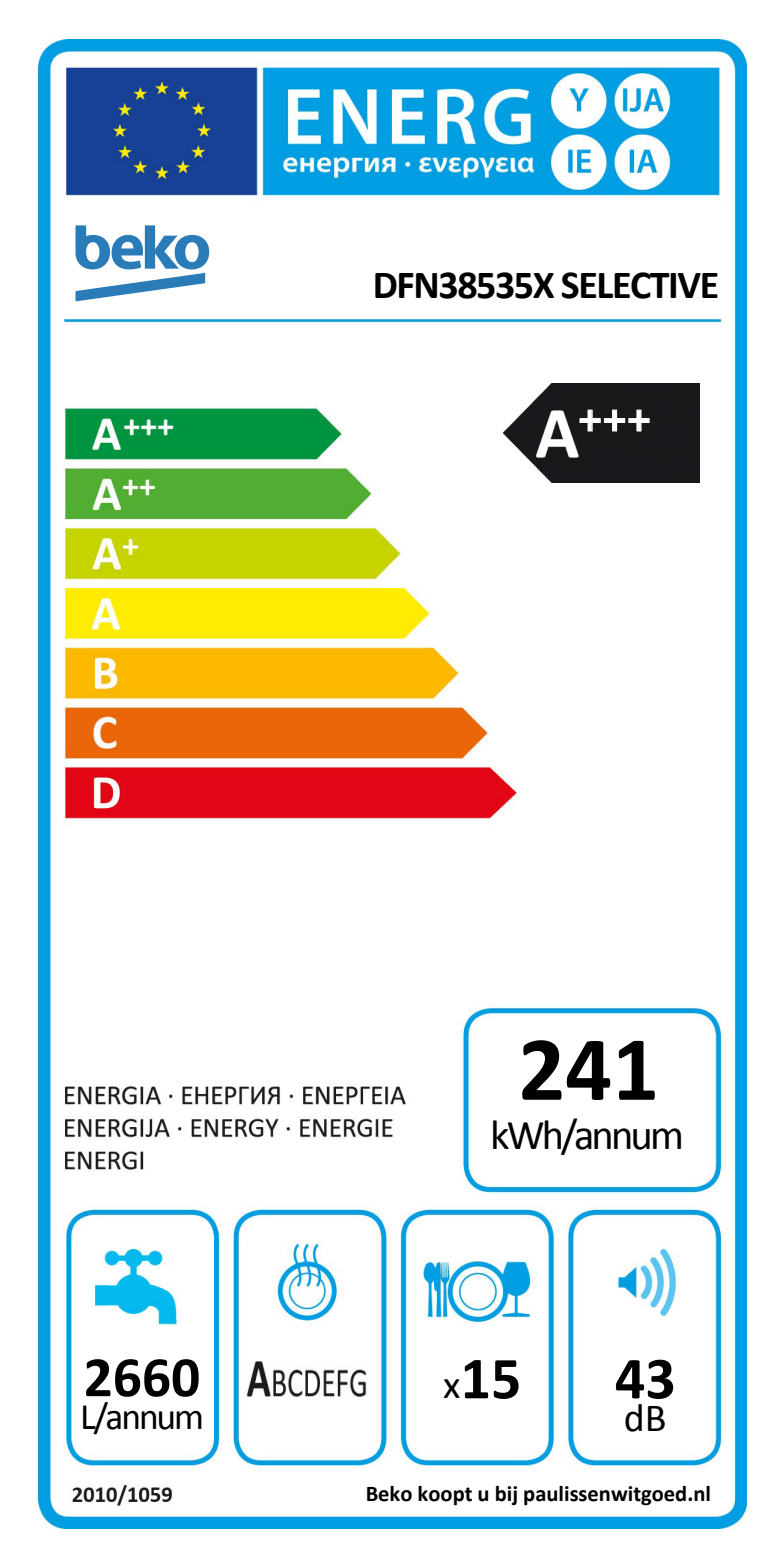
<style>
.page{position:relative;width:780px;height:1560px;background:#fff}
.page>*{position:absolute;margin:0;border:0;box-sizing:border-box;transform-origin:0 0}
.t1{font:700 92.5px "Calibri";color:#000}
.t2{font:700 60px "Calibri";color:#000}
.t3{font:700 57.5px "Calibri";color:#000}
.t4{font:42.5px "Calibri";letter-spacing:-.065em;color:#000}
.t5{font:700 40px "Calibri";letter-spacing:-.035em;color:#000}
.t6{font:40px "Calibri";color:#000}
.t7{font:700 38.75px "Myriad Pro";color:#fff}
.t8{font:37.5px "Calibri";letter-spacing:-.055em;color:#000}
.t9{font:700 22.5px "Calibri";color:#000}
.s1{font-weight:400;font-size:40px}
</style>
<div class="page">
<img style="left:35px;top:40px;width:712px;height:1488px">
<div style="left:489px;top:241px;width:213px;height:71px;background:#fff"></div>
<img style="left:246px;top:1361px;width:120px;height:35px">
<svg style="left:75px;top:225px;width:134px;height:76px"></svg>
<img style="left:503px;top:384px;width:196px;height:98px">
<div style="left:578px;top:398px;width:61px;height:43px;background:#18181b"></div>
<svg style="left:579px;top:409px;width:71px;height:23px"></svg>
<h3 class="t5" style="left:373px;top:259px;width:348px">DFN38535X SELECTIVE</h3>
<h3 class="t7" style="left:578px;top:392px;width:73px">+++</h3>
<h3 class="t3" style="left:84px;top:1339px;width:118px">2660</h3>
<h3 class="t8" style="left:80px;top:1392px;width:125px">L/annum</h3>
<h1 class="t1" style="left:518px;top:1009px;width:142px">241</h1>
<h3 class="t4" style="left:490px;top:1108px;width:195px">kWh/annum</h3>
<h2 class="t2" style="left:443px;top:1339px;width:80px"><span class="s1">x</span>15</h2>
<h2 class="t2" style="left:615px;top:1339px;width:62px">43</h2>
<h3 class="t6" style="left:624px;top:1392px;width:44px">dB</h3>
<p class="t9" style="left:365px;top:1478px;width:347px">Beko koopt u bij paulissenwitgoed.nl</p>
</div>
